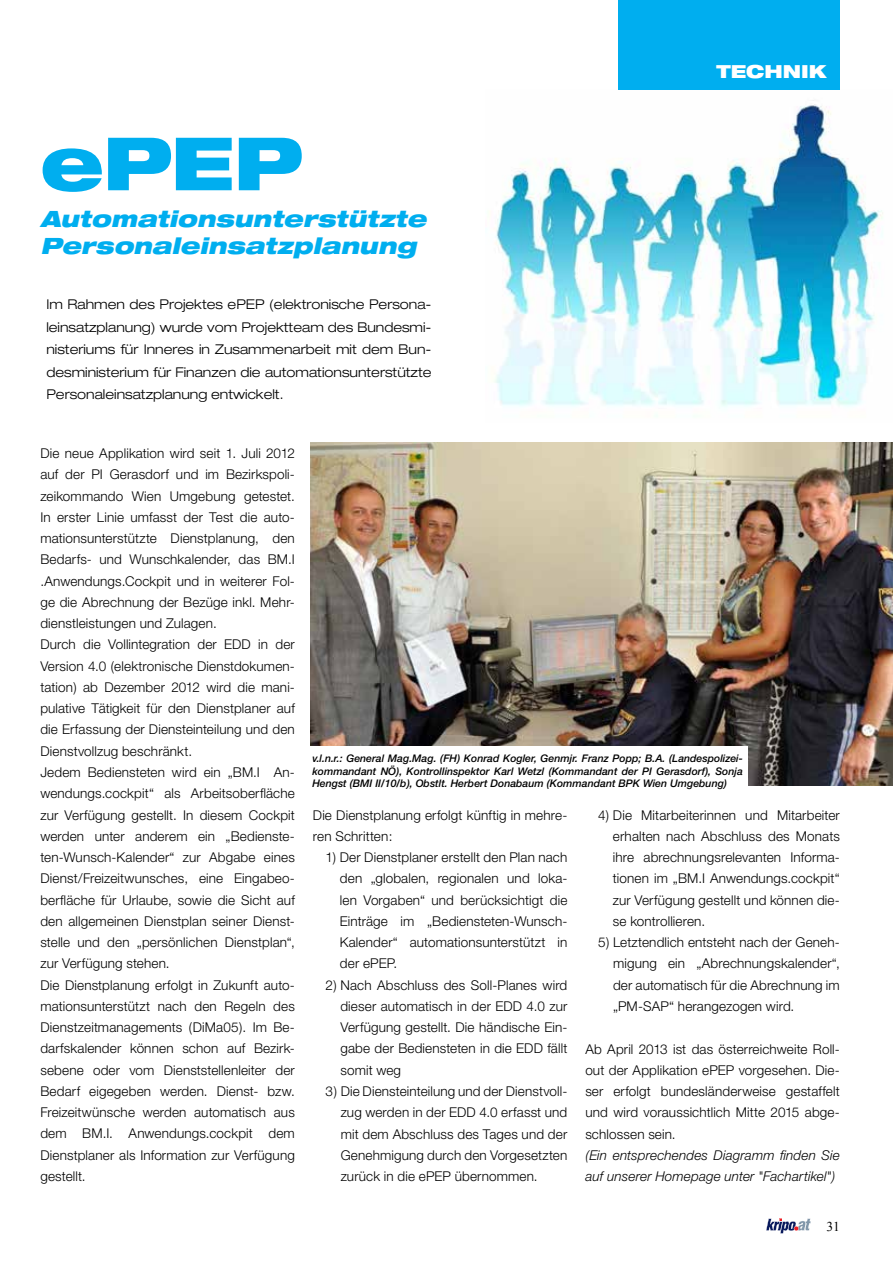
<style>
.page{position:relative;width:893px;height:1263px;background:#fff}
.page>*{position:absolute;margin:0;border:0;box-sizing:border-box;transform-origin:0 0}
.t1{font:900 expanded 73.5px "Helvetica Neue";color:#00aeef}
.t2{font:italic 900 expanded 22.5px/27px "Helvetica Neue";color:#00aeef}
.t3{font:900 expanded 18px "Helvetica Neue";color:#fff}
.t4{font:300 13.5px/21.3px "Helvetica Neue";letter-spacing:.01em;color:#000;text-align:justify}
.t5{font:300 expanded 13.5px/22.5px "Helvetica Neue";color:#000;text-align:justify}
.t6{font:italic 300 13.5px/21.3px "Helvetica Neue";letter-spacing:.01em;color:#000}
.t7{font:13.5px "Times New Roman";color:#000}
.t8{font:italic 500 10.5px/12.6px "Helvetica Neue";color:#000;text-align:justify}
</style>
<div class="page">
<svg style="left:766px;top:1218px;width:45px;height:16px"></svg>
<img style="left:495px;top:89px;width:388px;height:327px">
<img style="left:310px;top:442px;width:583px;height:344px">
<div style="left:619px;top:0;width:221px;height:89px;background:#00aeef"></div>
<div style="left:308px;top:746px;width:439px;height:49px;background:#fff"></div>
<h1 class="t1" style="left:40px;top:116px;width:264px">ePEP</h1>
<h2 class="t2" style="left:40px;top:204px;width:387px">Automationsunterstützte<br>Personaleinsatzplanung</h2>
<p class="t5" style="left:46px;top:293px;width:387px">Im Rahmen des Projektes ePEP (elektronische Persona&shy;leinsatzplanung) wurde vom Projektteam des Bundesmi&shy;nisteriums für Inneres in Zusammenarbeit mit dem Bun&shy;desministerium für Finanzen die automationsunterstützte Personaleinsatzplanung entwickelt.</p>
<h3 class="t3" style="left:716px;top:59px;width:112px">TECHNIK</h3>
<p class="t4" style="left:40px;top:442px;width:256px;text-align:left">Die neue Applikation wird seit 1. Juli 2012 auf der PI Gerasdorf und im Bezirkspoli&shy;zeikommando Wien Umgebung getestet.<br>In erster Linie umfasst der Test die auto&shy;mationsunterstützte Dienstplanung, den Bedarfs- und Wunschkalender, das BM.I .Anwendungs.Cockpit und in weiterer Fol&shy;ge die Abrechnung der Bezüge inkl. Mehr&shy;dienstleistungen und Zulagen.<br>Durch die Vollintegration der EDD in der Version 4.0 (elektronische Dienstdokumen&shy;tation) ab Dezember 2012 wird die mani&shy;pulative Tätigkeit für den Dienstplaner auf die Erfassung der Diensteinteilung und den Dienstvollzug beschränkt.<br>Jedem Bediensteten wird ein „BM.I An&shy;wendungs.cockpit“ als Arbeitsoberfläche zur Verfügung gestellt. In diesem Cockpit werden unter anderem ein „Bedienste&shy;ten-Wunsch-Kalender“ zur Abgabe eines Dienst/Freizeitwunsches, eine Eingabeo&shy;berfläche für Urlaube, sowie die Sicht auf den allgemeinen Dienstplan seiner Dienst&shy;stelle und den „persönlichen Dienstplan“, zur Verfügung stehen.<br>Die Dienstplanung erfolgt in Zukunft auto&shy;mationsunterstützt nach den Regeln des Dienstzeitmanagements (DiMa05). Im Be&shy;darfskalender können schon auf Bezirk&shy;sebene oder vom Dienststellenleiter der Bedarf eigegeben werden. Dienst- bzw.<br>Freizeitwünsche werden automatisch aus dem BM.I. Anwendungs.cockpit dem Dienstplaner als Information zur Verfügung gestellt.</p>
<p class="t8" style="left:312px;top:752px;width:432px">v.l.n.r.: General Mag.Mag. (FH) Konrad Kogler, Genmjr. Franz Popp; B.A. (Landespolizei&shy;kommandant NÖ), Kontrollinspektor Karl Wetzl (Kommandant der PI Gerasdorf), Sonja Hengst (BMI II/10/b), Obstlt. Herbert Donabaum (Kommandant BPK Wien Umgebung)</p>
<p class="t4" style="left:313px;top:804px;width:256px">Die Dienstplanung erfolgt künftig in mehre&shy;ren Schritten:</p>
<p class="t4" style="left:340px;top:846px;width:229px;text-indent:-14px">1) Der Dienstplaner erstellt den Plan nach den „globalen, regionalen und loka&shy;len Vorgaben“ und berücksichtigt die Einträge im „Bediensteten-Wunsch-Kalender“ automationsunterstützt in der ePEP.</p>
<p class="t4" style="left:340px;top:974px;width:228px;text-indent:-15px">2) Nach Abschluss des Soll-Planes wird dieser automatisch in der EDD 4.0 zur Verfügung gestellt. Die händische Ein&shy;gabe der Bediensteten in die EDD fällt somit weg</p>
<p class="t4" style="left:341px;top:1080px;width:228px;text-indent:-15px">3) Die Diensteinteilung und der Dienstvoll&shy;zug werden in der EDD 4.0 erfasst und mit dem Abschluss des Tages und der Genehmigung durch den Vorgesetzten zurück in die ePEP übernommen.</p>
<p class="t4" style="left:613px;top:804px;width:228px;text-indent:-15px">4) Die Mitarbeiterinnen und Mitarbeiter erhalten nach Abschluss des Monats ihre abrechnungsrelevanten Informa&shy;tionen im „BM.I Anwendungs.cockpit“ zur Verfügung gestellt und können die&shy;se kontrollieren.</p>
<p class="t4" style="left:613px;top:931px;width:228px;text-indent:-15px">5) Letztendlich entsteht nach der Geneh&shy;migung ein „Abrechnungskalender“, der automatisch für die Abrechnung im „PM-SAP“ herangezogen wird.</p>
<p class="t4" style="left:585px;top:1038px;width:256px">Ab April 2013 ist das österreichweite Roll&shy;out der Applikation ePEP vorgesehen. Die&shy;ser erfolgt bundesländerweise gestaffelt und wird voraussichtlich Mitte 2015 abge&shy;schlossen sein.</p>
<p class="t6" style="left:585px;top:1144px;width:256px">(Ein entsprechendes Diagramm finden Sie auf unserer Homepage unter "Fachartikel")</p>
<p class="t7" style="left:826px;top:1217px;width:15px">31</p>
</div>
